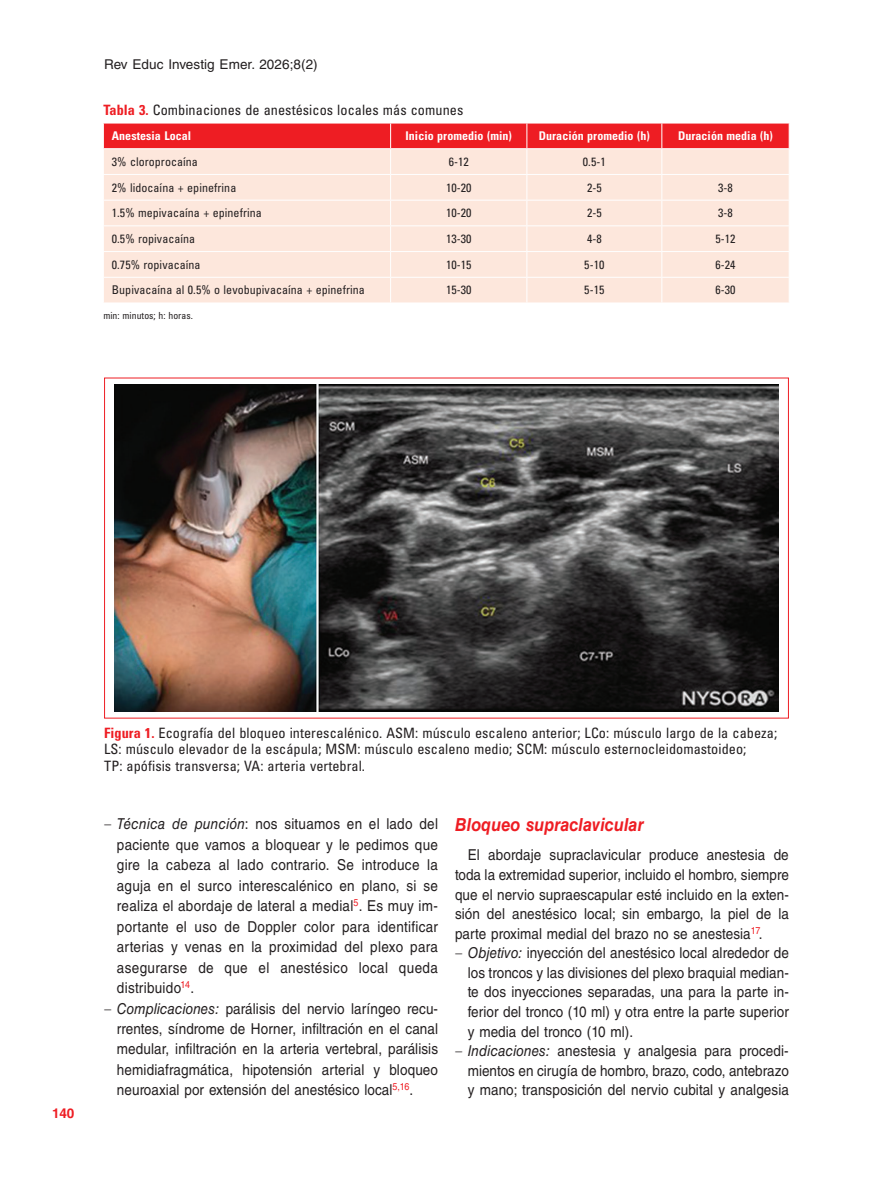
<style>
.page{position:relative;width:893px;height:1191px;background:#fff}
.page>*{position:absolute;margin:0;border:0;box-sizing:border-box;transform-origin:0 0}
.t1{font:italic 700 18px "Helvetica LT Std";letter-spacing:.005em;color:#ee1d23;scale:.9 1}
.t2{font:15px/20.4px "Helvetica LT Std";letter-spacing:.005em;color:#231f20;scale:.9 1}
.t3{font:condensed 14.25px/16.5px "Univers LT Std";letter-spacing:.005em;color:#231f20}
.t4{font:13.5px "Helvetica LT Std";letter-spacing:.005em;color:#231f20}
.t5{font:700 13.5px "Helvetica LT Std";color:#ee1d23}
.t6{font:condensed 12px "Univers LT Std";letter-spacing:.005em;color:#231f20}
.t7{font:700 condensed 12px "Univers LT Std";letter-spacing:.005em;color:#fff}
.t8{font:condensed 9.75px "Univers LT Std";letter-spacing:.005em;color:#231f20}
.s1{font-weight:700;color:#ee1d23}
.s2{font-style:italic}
</style>
<div class="page">
<svg style="left:103px;top:123px;width:687px;height:179px;background:#fbccc4"></svg>
<hr style="left:103px;top:148px;width:288px;height:1px;background:#fff">
<hr style="left:391px;top:148px;width:136px;height:1px;background:#fff">
<hr style="left:527px;top:148px;width:135px;height:1px;background:#fff">
<hr style="left:662px;top:148px;width:127px;height:1px;background:#fff">
<img style="left:115px;top:384px;width:663px;height:327px">
<p class="t4" style="left:104px;top:57px;width:215px">Rev Educ Investig Emer. 2026;8(2)</p>
<p class="t3" style="left:103px;top:101px;width:361px"><span class="s1">Tabla 3.</span> Combinaciones de anestésicos locales más comunes</p>
<p class="t7" style="left:112px;top:129px;width:81px">Anestesia Local</p>
<p class="t7" style="left:406px;top:129px;width:108px">Inicio promedio (min)</p>
<p class="t7" style="left:539px;top:129px;width:112px">Duración promedio (h)</p>
<p class="t7" style="left:678px;top:129px;width:96px">Duración media (h)</p>
<p class="t6" style="left:112px;top:154px;width:88px">3% cloroprocaína</p>
<p class="t6" style="left:449px;top:154px;width:22px">6-12</p>
<p class="t6" style="left:583px;top:154px;width:24px">0.5-1</p>
<p class="t6" style="left:112px;top:180px;width:126px">2% lidocaína + epinefrina</p>
<p class="t6" style="left:446px;top:180px;width:27px">10-20</p>
<p class="t6" style="left:587px;top:180px;width:16px">2-5</p>
<p class="t6" style="left:718px;top:180px;width:16px">3-8</p>
<p class="t6" style="left:112px;top:205px;width:151px">1.5% mepivacaína + epinefrina</p>
<p class="t6" style="left:446px;top:205px;width:27px">10-20</p>
<p class="t6" style="left:587px;top:205px;width:16px">2-5</p>
<p class="t6" style="left:718px;top:205px;width:16px">3-8</p>
<p class="t6" style="left:112px;top:231px;width:85px">0.5% ropivacaína</p>
<p class="t6" style="left:446px;top:231px;width:27px">13-30</p>
<p class="t6" style="left:587px;top:231px;width:16px">4-8</p>
<p class="t6" style="left:715px;top:231px;width:22px">5-12</p>
<p class="t6" style="left:112px;top:257px;width:90px">0.75% ropivacaína</p>
<p class="t6" style="left:446px;top:257px;width:27px">10-15</p>
<p class="t6" style="left:584px;top:257px;width:22px">5-10</p>
<p class="t6" style="left:715px;top:257px;width:22px">6-24</p>
<p class="t6" style="left:112px;top:282px;width:254px">Bupivacaína al 0.5% o levobupivacaína + epinefrina</p>
<p class="t6" style="left:446px;top:282px;width:27px">15-30</p>
<p class="t6" style="left:584px;top:282px;width:22px">5-15</p>
<p class="t6" style="left:715px;top:282px;width:22px">6-30</p>
<p class="t8" style="left:103px;top:309px;width:91px">min: minutos; h: horas.</p>
<p class="t5" style="left:52px;top:1104px;width:24px">140</p>
<p class="t3" style="left:104px;top:724px;width:674px"><span class="s1">Figura 1.</span> Ecografía del bloqueo interescalénico. ASM: músculo escaleno anterior; LCo: músculo largo de la cabeza;<br>LS: músculo elevador de la escápula; MSM: músculo escaleno medio; SCM: músculo esternocleidomastoideo;<br>TP: apófisis transversa; VA: arteria vertebral.</p>
<p class="t2" style="left:117px;top:814px;width:358px"><span class="s2">Técnica de punción</span>: nos situamos en el lado del paciente que vamos a bloquear y le pedimos que gire la cabeza al lado contrario. Se introduce la aguja en el surco interescalénico en plano, si se realiza el abordaje de lateral a medial<sup>5</sup>. Es muy im&shy;portante el uso de Doppler color para identificar arterias y venas en la proximidad del plexo para asegurarse de que el anestésico local queda distribuido<sup>14</sup>.<br><span class="s2">Complicaciones:</span> parálisis del nervio laríngeo recu&shy;rrentes, síndrome de Horner, infiltración en el canal medular, infiltración en la arteria vertebral, parálisis hemidiafragmática, hipotensión arterial y bloqueo neuroaxial por extensión del anestésico local<sup>5,16</sup>.</p>
<p class="t1" style="left:455px;top:813px;width:212px">Bloqueo supraclavicular</p>
<p class="t2" style="left:455px;top:845px;width:373px;line-height:19.5px;text-align:justify;text-indent:13px">El abordaje supraclavicular produce anestesia de toda la extremidad superior, incluido el hombro, siempre que el nervio supraescapular esté incluido en la exten&shy;sión del anestésico local; sin embargo, la piel de la parte proximal medial del brazo no se anestesia<sup>17</sup>.</p>
<p class="t2" style="left:468px;top:943px;width:358px;line-height:19.5px"><span class="s2">Objetivo:</span> inyección del anestésico local alrededor de los troncos y las divisiones del plexo braquial median&shy;te dos inyecciones separadas, una para la parte in&shy;ferior del tronco (10 ml) y otra entre la parte superior y media del tronco (10 ml).<br><span class="s2">Indicaciones:</span> anestesia y analgesia para procedi&shy;mientos en cirugía de hombro, brazo, codo, antebrazo y mano; transposición del nervio cubital y analgesia</p>
</div>
